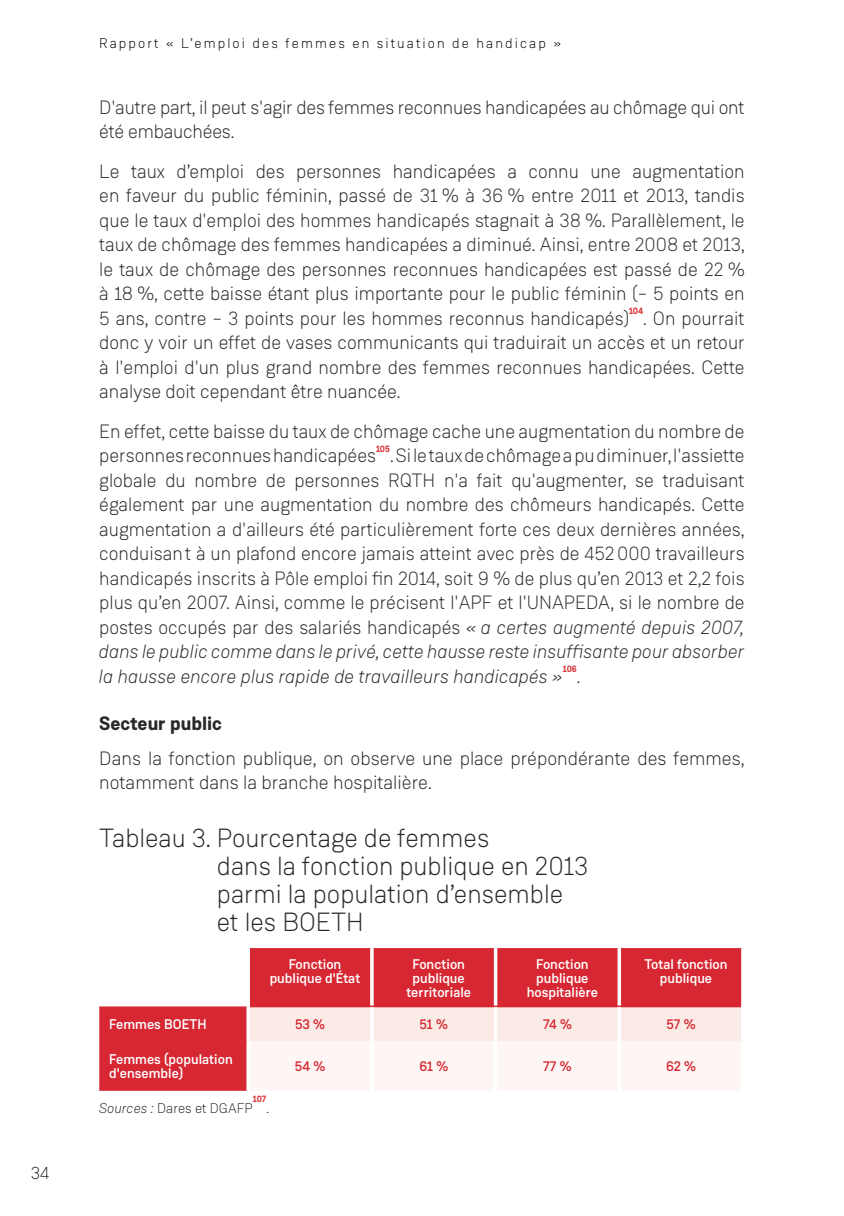
<style>
.page{position:relative;width:844px;height:1216px;background:#fff}
.page>*{position:absolute;margin:0;border:0;box-sizing:border-box;transform-origin:0 0}
.Titre_tablo{font:300 26.25px/28px "Weissenhof Grotesk";color:#282827}
.TC{font:300 19.25px/24.5px "Weissenhof Grotesk";color:#282827}
.t1{font:700 19.25px "Weissenhof Grotesk";color:#282827}
.t2{font:300 17.5px "Weissenhof Grotesk";color:#282827}
.t3{font:500 14px/14px "Weissenhof Grotesk";color:#fff;text-align:center}
.t4{font:300 14px "Weissenhof Grotesk";letter-spacing:.15em;color:#000}
.t5{font:500 14px "Weissenhof Grotesk";letter-spacing:-.01em;color:#d62732}
.t6{font:300 14px "Weissenhof Grotesk";color:#282827}
.TC-2{font:700 9.1px "Weissenhof Grotesk";letter-spacing:-.02em;color:#d83539}
.s1{font-style:italic}
</style>
<div class="page">
<svg style="left:99px;top:948px;width:642px;height:142px;fill:#d62732"></svg>
<svg style="left:250px;top:1007px;width:491px;height:83px"></svg>
<hr style="left:250px;top:1005px;width:122px;height:2px;background:#d62732">
<hr style="left:372px;top:1005px;width:123px;height:2px;background:#d62732">
<hr style="left:495px;top:1005px;width:124px;height:2px;background:#d62732">
<hr style="left:619px;top:1005px;width:122px;height:2px;background:#d62732">
<svg style="left:246px;top:1006px;width:4px;height:35px"></svg>
<hr style="left:370px;top:1007px;width:3px;height:34px;background:#fff">
<svg style="left:493px;top:1007px;width:4px;height:34px"></svg>
<svg style="left:617px;top:1007px;width:4px;height:34px"></svg>
<hr style="left:370px;top:948px;width:3px;height:57px;background:#fff">
<svg style="left:493px;top:948px;width:4px;height:57px"></svg>
<svg style="left:617px;top:948px;width:4px;height:57px"></svg>
<hr style="left:246px;top:948px;width:4px;height:58px;background:#fff">
<svg style="left:246px;top:1041px;width:4px;height:49px"></svg>
<hr style="left:370px;top:1041px;width:3px;height:49px;background:#fff">
<hr style="left:493px;top:1041px;width:4px;height:49px;background:#fff">
<hr style="left:617px;top:1041px;width:4px;height:49px;background:#fff">
<p class="t2" style="left:31px;top:1162px;width:20px">34</p>
<p class="t4" style="left:99px;top:35px;width:463px">Rapport « L’emploi des femmes en situation de handicap »</p>
<p class="TC" style="left:99px;top:95px;width:646px">D'autre part, il peut s'agir des femmes reconnues handicapées au chômage qui ont été embauchées.</p>
<p class="TC" style="left:99px;top:158px;width:646px;text-align:justify">Le taux d’emploi des personnes handicapées a connu une augmentation en faveur du public féminin, passé de 31 % à 36 % entre 2011 et 2013, tandis que le taux d'emploi des hommes handicapés stagnait à 38 %. Parallèlement, le taux de chômage des femmes handicapées a diminué. Ainsi, entre 2008 et 2013, le taux de chômage des personnes reconnues handicapées est passé de 22 % à 18 %, cette baisse étant plus importante pour le public féminin (– 5 points en 5 ans, contre – 3 points pour les hommes reconnus handicapés)</p>
<p class="TC-2" style="left:629px;top:305px;width:15px">104</p>
<p class="TC" style="left:99px;top:305px;width:646px;text-align:justify;text-indent:544px">. On pourrait donc y voir un effet de vases communicants qui traduirait un accès et un retour à l'emploi d'un plus grand nombre des femmes reconnues handicapées. Cette analyse doit cependant être nuancée.</p>
<p class="TC" style="left:99px;top:418px;width:646px">En effet, cette baisse du taux de chômage cache une augmentation du nombre de personnes reconnues handicapées</p>
<p class="TC-2" style="left:376px;top:443px;width:15px">105</p>
<p class="TC" style="left:99px;top:443px;width:646px;text-align:justify;text-indent:290px">. Si le taux de chômage a pu diminuer, l'assiette globale du nombre de personnes RQTH n'a fait qu'augmenter, se traduisant également par une augmentation du nombre des chômeurs handicapés. Cette augmentation a d'ailleurs été particulièrement forte ces deux dernières années, conduisant à un plafond encore jamais atteint avec près de 452000 travailleurs handicapés inscrits à Pôle emploi fin 2014, soit 9 % de plus qu’en 2013 et 2,2 fois plus qu’en 2007. Ainsi, comme le précisent l'APF et l'UNAPEDA, si le nombre de postes occupés par des salariés handicapés <span class="s1">« a certes augmenté depuis 2007, dans le public comme dans le privé, cette hausse reste insuffisante pour absorber la hausse encore plus rapide de travailleurs handicapés »</span></p>
<p class="TC-2" style="left:563px;top:663px;width:15px">106</p>
<p class="TC" style="left:576px;top:663px;width:5px">.</p>
<h4 class="t1" style="left:99px;top:711px;width:124px">Secteur public</h4>
<p class="TC" style="left:99px;top:745px;width:646px">Dans la fonction publique, on observe une place prépondérante des femmes, notamment dans la branche hospitalière.</p>
<p class="Titre_tablo" style="left:217px;top:823px;width:373px;text-indent:-118px">Tableau 3. Pourcentage de femmes<br>dans la fonction publique en 2013 parmi la population d’ensemble et les BOETH</p>
<p class="t3" style="left:269px;top:956px;width:92px">Fonction publique d'État</p>
<p class="t3" style="left:406px;top:956px;width:66px">Fonction publique territoriale</p>
<p class="t3" style="left:526px;top:956px;width:73px">Fonction publique hospitalière</p>
<p class="t3" style="left:644px;top:956px;width:85px">Total fonction publique</p>
<p class="t3" style="left:109px;top:1017px;width:99px">Femmes BOETH</p>
<p class="t5" style="left:295px;top:1015px;width:32px">53 %</p>
<p class="t5" style="left:419px;top:1015px;width:30px">51 %</p>
<p class="t5" style="left:543px;top:1015px;width:30px">74 %</p>
<p class="t5" style="left:666px;top:1015px;width:30px">57 %</p>
<p class="t3" style="left:109px;top:1052px;width:125px;text-align:left">Femmes (population d'ensemble)</p>
<p class="t5" style="left:295px;top:1057px;width:32px">54 %</p>
<p class="t5" style="left:419px;top:1057px;width:30px">61 %</p>
<p class="t5" style="left:543px;top:1057px;width:30px">77 %</p>
<p class="t5" style="left:666px;top:1057px;width:31px">62 %</p>
<p class="TC-2" style="left:253px;top:1093px;width:15px">107</p>
<p class="t6" style="left:99px;top:1099px;width:171px"><span class="s1">Sources :</span> Dares et DGAFP .</p>
</div>
